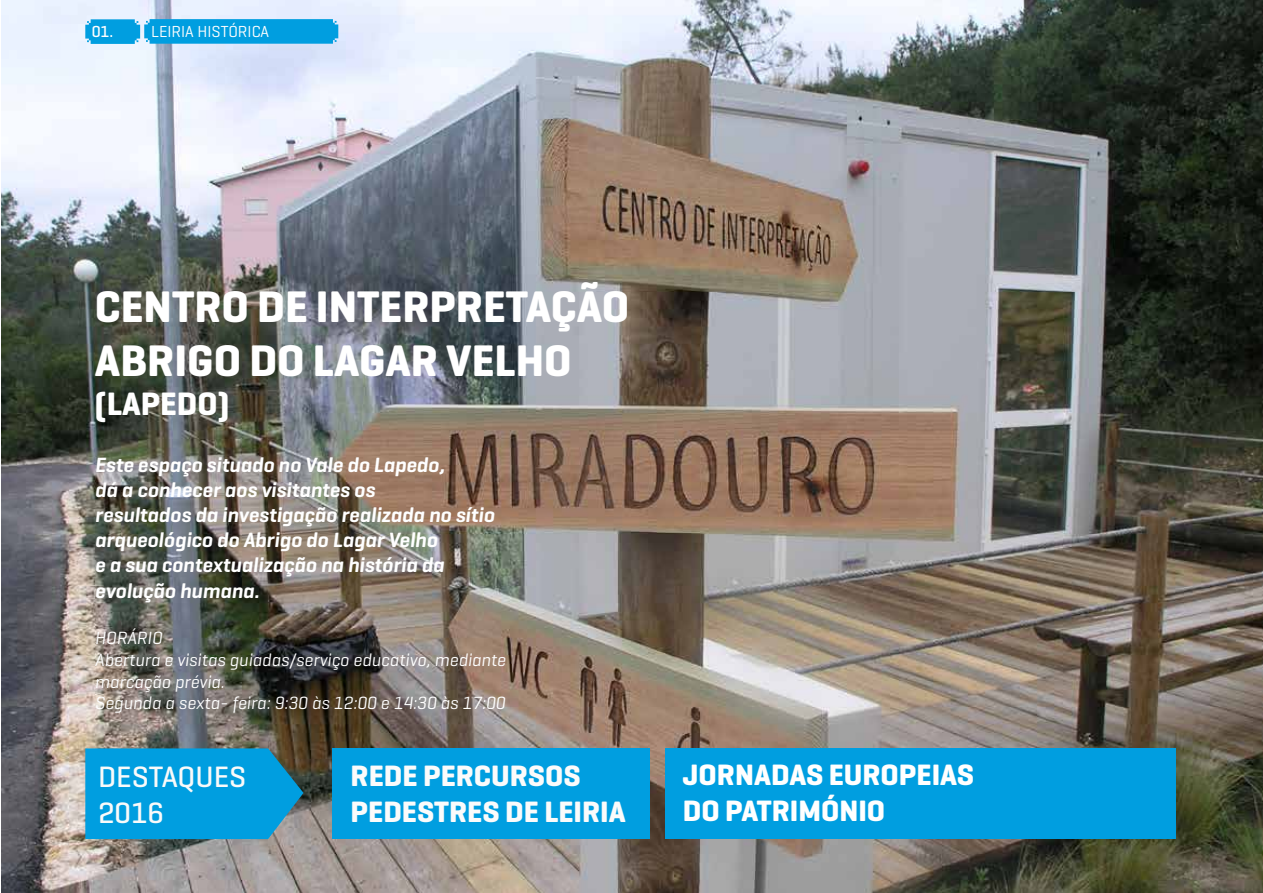
<style>
.page{position:relative;width:1263px;height:893px;background:#fff}
.page>*{position:absolute;margin:0;border:0;box-sizing:border-box;transform-origin:0 0}
.t1{font:700 45px/54px "Geogrotesque";color:#fff}
.t2{font:700 33px "Geogrotesque";color:#fff}
.t3{font:700 30px/36px "Geogrotesque";color:#fbfbfb}
.t4{font:700 30px/36px "Geogrotesque";color:#fff}
.t5{font:500 30px/36px "Geogrotesque";color:#f9fafa}
.t6{font:italic 600 21px/25.2px "Geogrotesque";color:#fff}
.t7{font:italic 18px/21.6px "Geogrotesque";color:#fff}
.t8{font:16.2px "Geogrotesque";color:#fff}
.s1{font-weight:500}
</style>
<div class="page">
<img style="left:2px;top:0;width:1261px;height:893px">
<svg style="left:85px;top:19px;width:253px;height:25px;background:#0ea2e1"></svg>
<div style="left:332px;top:748px;width:318px;height:91px;background:#009ee0"></div>
<svg style="left:85px;top:748px;width:218px;height:91px;background:#0a9ad5"></svg>
<div style="left:665px;top:748px;width:510px;height:91px;background:#009ee0"></div>
<p class="t8" style="left:92px;top:22px;width:179px"><span class="s1">01.</span> LEIRIA HISTÓRICA</p>
<h1 class="t1" style="left:95px;top:279px;width:536px">CENTRO DE INTERPRETAÇÃO<br>ABRIGO DO LAGAR VELHO</h1>
<h2 class="t2" style="left:95px;top:383px;width:136px">(LAPEDO)</h2>
<p class="t6" style="left:95px;top:452px;width:401px">Este espaço situado no Vale do Lapedo,<br>dá a conhecer aos visitantes os<br>resultados da investigação realizada no sítio arqueológico do Abrigo do Lagar Velho<br>e a sua contextualização na história da evolução humana.</p>
<p class="t7" style="left:95px;top:627px;width:412px">HORÁRIO<br>Abertura e visitas guiadas/serviço educativo, mediante marcação prévia.<br>Segunda a sexta- feira: 9:30 às 12:00 e 14:30 às 17:00</p>
<h3 class="t5" style="left:98px;top:758px;width:150px">DESTAQUES<br>2016</h3>
<h3 class="t4" style="left:683px;top:756px;width:293px">JORNADAS EUROPEIAS<br>DO PATRIMÓNIO</h3>
<h3 class="t3" style="left:351px;top:757px;width:277px">REDE PERCURSOS<br>PEDESTRES DE LEIRIA</h3>
</div>
